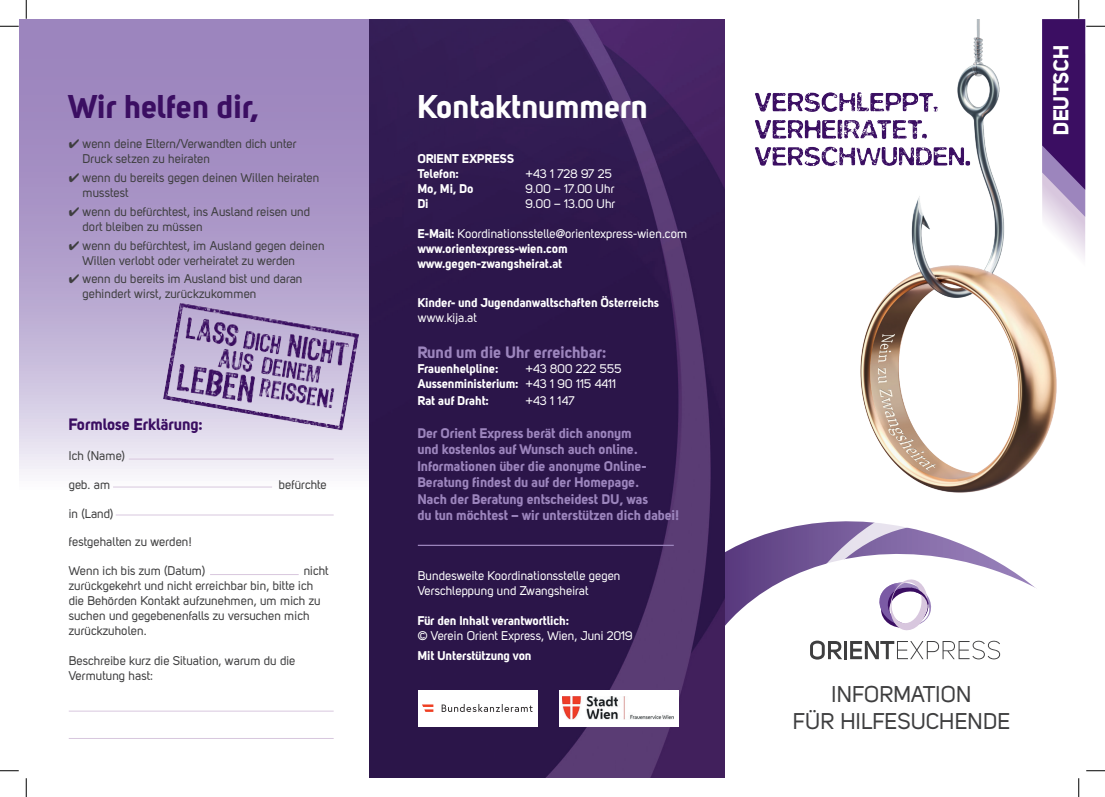
<style>
.page{position:relative;width:1105px;height:797px;background:#fff}
.page>*{position:absolute;margin:0;border:0;box-sizing:border-box;transform-origin:0 0}
.t1{font:32.5px "Uni Sans Bold";color:#fff}
.t2{font:32.5px "Uni Sans Bold";letter-spacing:.01em;color:#3b0e62}
.t3{font:22.5px/27px "Uni Sans Regular";color:#3e3e3f;text-align:center}
.t4{font:21.25px "Uni Sans Bold";letter-spacing:-.01em;color:#fff}
.t5{font:16.25px "Uni Sans Bold";color:#9c85bd}
.t6{font:16.25px "Uni Sans Bold";color:#3b0e62}
.t7{font:13.75px/16.5px "Uni Sans Bold";color:#9c85bd}
.t8{font:12.5px/15px "Uni Sans Regular";color:#3e3e3f}
.t9{font:12.5px/15px "Uni Sans Bold";color:#fff}
.t10{font:12.5px/15px "Uni Sans Regular";color:#fff}
.s1{font-family:"Uni Sans Bold"}
.s2{font-family:"Uni Sans Regular"}
</style>
<div class="page">
<svg style="left:20px;top:20px;width:349px;height:719px"></svg>
<img style="left:860px;top:19px;width:197px;height:474px">
<svg style="left:724px;top:538px;width:20px;height:239px"></svg>
<svg style="left:744px;top:521px;width:292px;height:139px"></svg>
<img style="left:370px;top:19px;width:354px;height:758px">
<svg style="left:810px;top:640px;width:32px;height:19px"></svg>
<hr style="left:844px;top:641px;width:3px;height:18px;background:#3e3e3f">
<svg style="left:850px;top:640px;width:150px;height:19px"></svg>
<svg style="left:877px;top:578px;width:57px;height:53px"></svg>
<hr style="left:129px;top:459px;width:205px;height:1px;background:#d8c7de">
<hr style="left:69px;top:710px;width:265px;height:1px;background:#d8c7de">
<hr style="left:69px;top:738px;width:265px;height:1px;background:#d8c7de">
<hr style="left:116px;top:514px;width:218px;height:1px;background:#d8c7de">
<hr style="left:210px;top:574px;width:89px;height:1px;background:#d8c7de">
<hr style="left:113px;top:486px;width:159px;height:1px;background:#d8c7de">
<div style="left:418px;top:689px;width:120px;height:37px;background:#fff"></div>
<div style="left:559px;top:689px;width:119px;height:37px;background:#fff"></div>
<img style="left:755px;top:91px;width:255px;height:79px">
<hr style="left:418px;top:544px;width:256px;height:2px;background:#9c85bd">
<img style="left:152px;top:285px;width:218px;height:164px">
<img style="left:562px;top:696px;width:112px;height:23px">
<svg style="left:442px;top:704px;width:91px;height:8px"></svg>
<svg style="left:422px;top:704px;width:11px;height:8px"></svg>
<svg style="left:0;top:25px;width:19px;height:2px"></svg>
<svg style="left:0;top:770px;width:19px;height:1px"></svg>
<svg style="left:1086px;top:770px;width:19px;height:1px"></svg>
<svg style="left:25px;top:0;width:2px;height:19px"></svg>
<svg style="left:25px;top:778px;width:2px;height:19px"></svg>
<svg style="left:1042px;top:0;width:63px;height:278px"></svg>
<svg style="left:1078px;top:778px;width:1px;height:19px"></svg>
<h1 class="t2" style="left:69px;top:86px;width:192px">Wir helfen dir,</h1>
<p class="t8" style="left:83px;top:136px;width:216px;text-indent:-14px">✔ wenn deine Eltern/Verwandten dich unter<br>Druck setzen zu heiraten</p>
<p class="t8" style="left:83px;top:170px;width:238px;text-indent:-14px">✔ wenn du bereits gegen deinen Willen heiraten musstest</p>
<p class="t8" style="left:83px;top:204px;width:229px;text-indent:-14px">✔ wenn du befürchtest, ins Ausland reisen und dort bleiben zu müssen</p>
<p class="t8" style="left:83px;top:237px;width:244px;text-indent:-14px">✔ wenn du befürchtest, im Ausland gegen deinen<br>Willen verlobt oder verheiratet zu werden</p>
<p class="t8" style="left:83px;top:271px;width:221px;text-indent:-14px">✔ wenn du bereits im Ausland bist und daran gehindert wirst, zurückzukommen</p>
<h3 class="t6" style="left:69px;top:414px;width:136px">Formlose Erklärung:</h3>
<p class="t8" style="left:69px;top:448px;width:58px">Ich (Name)</p>
<p class="t8" style="left:69px;top:477px;width:43px">geb. am</p>
<p class="t8" style="left:279px;top:477px;width:49px">befürchte</p>
<p class="t8" style="left:69px;top:505px;width:46px">in (Land)</p>
<p class="t8" style="left:69px;top:534px;width:125px">festgehalten zu werden!</p>
<p class="t8" style="left:69px;top:563px;width:138px">Wenn ich bis zum (Datum)</p>
<p class="t8" style="left:69px;top:563px;width:261px;text-indent:235px">nicht zurückgekehrt und nicht erreichbar bin, bitte ich die Behörden Kontakt aufzunehmen, um mich zu suchen und gegebenenfalls zu versuchen mich zurückzuholen.</p>
<p class="t8" style="left:69px;top:653px;width:228px">Beschreibe kurz die Situation, warum du die<br>Vermutung hast:</p>
<h1 class="t1" style="left:418px;top:86px;width:232px">Kontaktnummern</h1>
<p class="t9" style="left:418px;top:151px;width:98px">ORIENT EXPRESS<br>Telefon:</p>
<p class="t10" style="left:525px;top:166px;width:88px">+43 1 728 97 25</p>
<p class="t9" style="left:418px;top:181px;width:57px">Mo, Mi, Do</p>
<p class="t10" style="left:525px;top:181px;width:91px">9.00 – 17.00 Uhr</p>
<p class="t9" style="left:418px;top:196px;width:12px">Di</p>
<p class="t10" style="left:525px;top:196px;width:92px">9.00 – 13.00 Uhr</p>
<p class="t10" style="left:418px;top:226px;width:271px"><span class="s1">E-Mail:</span> Koordinationsstelle@orientexpress-wien.com</p>
<p class="t9" style="left:418px;top:241px;width:152px">www.orientexpress-wien.com www.gegen-zwangsheirat.at</p>
<p class="t9" style="left:418px;top:295px;width:243px">Kinder- und Jugendanwaltschaften Österreichs</p>
<p class="t10" style="left:418px;top:310px;width:61px">www.kija.at</p>
<h3 class="t5" style="left:418px;top:342px;width:190px">Rund um die Uhr erreichbar:</h3>
<p class="t9" style="left:418px;top:361px;width:82px">Frauenhelpline:</p>
<p class="t10" style="left:525px;top:361px;width:98px">+43 800 222 555</p>
<p class="t9" style="left:418px;top:375px;width:200px;line-height:16.5px">Aussenministerium: <span class="s2">+43 1 90 115 4411<br></span>Rat auf Draht:</p>
<p class="t10" style="left:525px;top:393px;width:51px">+43 1 147</p>
<p class="t7" style="left:418px;top:424px;width:263px">Der Orient Express berät dich anonym<br>und kostenlos auf Wunsch auch online.<br>Informationen über die anonyme Online-Beratung findest du auf der Homepage.<br>Nach der Beratung entscheidest DU, was<br>du tun möchtest – wir unterstützen dich dabei!</p>
<p class="t10" style="left:418px;top:568px;width:204px">Bundesweite Koordinationsstelle gegen<br>Verschleppung und Zwangsheirat</p>
<p class="t9" style="left:418px;top:613px;width:153px">Für den Inhalt verantwortlich:</p>
<p class="t10" style="left:418px;top:628px;width:217px">© Verein Orient Express, Wien, Juni 2019</p>
<p class="t9" style="left:418px;top:647px;width:115px">Mit Unterstützung von</p>
<h3 class="t4" style="left:1048px;top:135px;width:92px;rotate:-90deg">DEUTSCH</h3>
<h2 class="t3" style="left:793px;top:680px;width:219px">INFORMATION<br>FÜR HILFESUCHENDE</h2>
</div>
